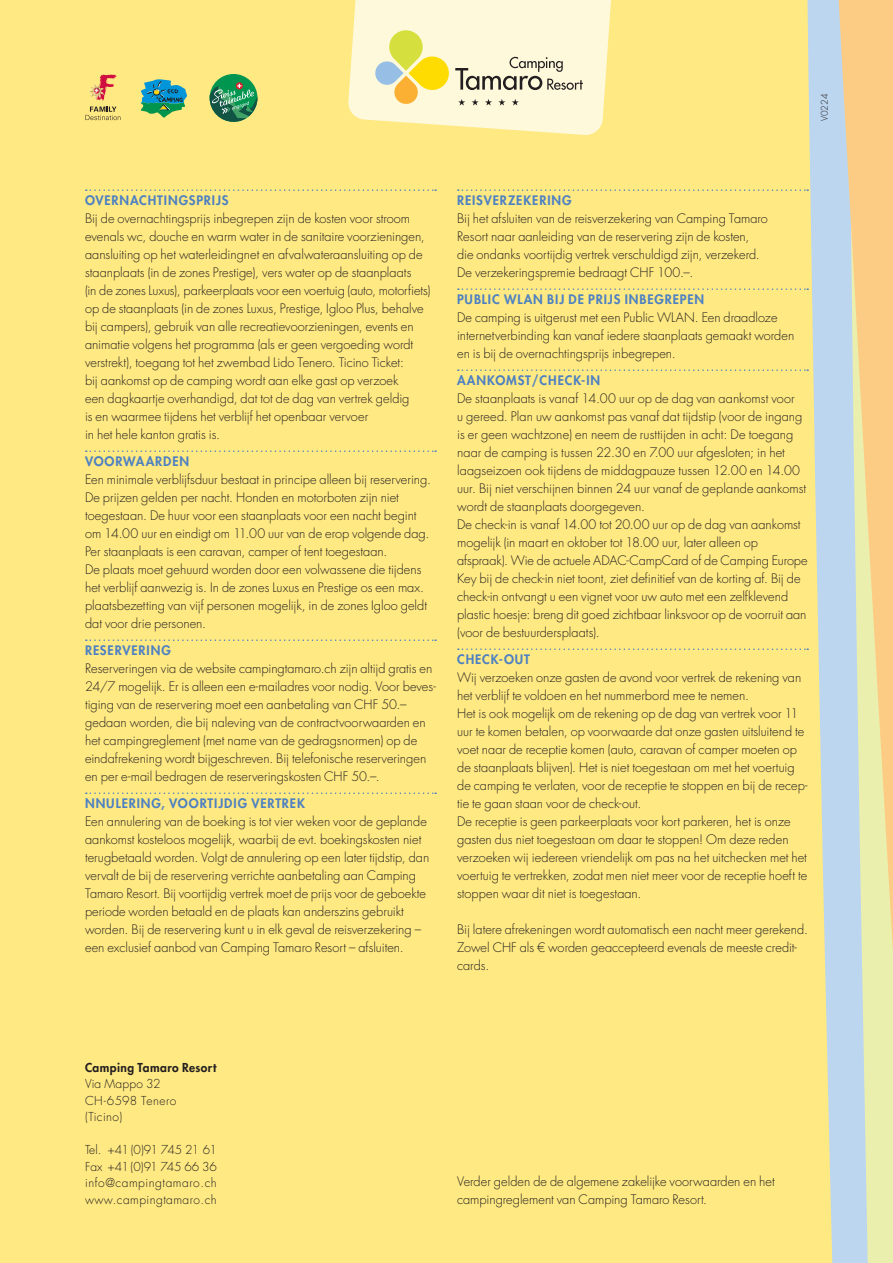
<style>
.page{position:relative;width:893px;height:1263px;background:#ffe982}
.page>*{position:absolute;margin:0;border:0;box-sizing:border-box;transform-origin:0 0}
.t1{font:300 12.75px/18px "Futura LT";color:#231f20}
.t2{font:800 12.75px "Futura LT";letter-spacing:.07em;color:#4d81c2}
.t3{font:300 12px/16.5px "Futura LT";letter-spacing:.035em;color:#231f20}
.t4{font:800 12px "Futura LT";letter-spacing:.035em;color:#231f20}
.t5{font:300 9px "Futura LT";color:#231f20}
</style>
<div class="page">
<svg style="left:86px;top:189px;width:350px;height:2px"></svg>
<svg style="left:86px;top:450px;width:350px;height:2px"></svg>
<svg style="left:86px;top:639px;width:350px;height:2px"></svg>
<svg style="left:86px;top:792px;width:350px;height:2px"></svg>
<svg style="left:458px;top:189px;width:125px;height:2px"></svg>
<svg style="left:458px;top:288px;width:125px;height:2px"></svg>
<svg style="left:458px;top:369px;width:125px;height:2px"></svg>
<svg style="left:458px;top:648px;width:125px;height:2px"></svg>
<svg style="left:583px;top:0;width:310px;height:1263px"></svg>
<svg style="left:348px;top:0;width:263px;height:135px;background:#f5eec1"></svg>
<svg style="left:96px;top:75px;width:21px;height:26px"></svg>
<img style="left:89px;top:84px;width:15px;height:15px">
<svg style="left:85px;top:107px;width:36px;height:13px"></svg>
<svg style="left:140px;top:79px;width:47px;height:39px"></svg>
<div style="left:210px;top:74px;width:47px;height:48px;background:#009650;border-radius:50%"></div>
<svg style="left:210px;top:84px;width:47px;height:38px"></svg>
<p class="t5" style="left:819px;top:121px;width:29px;rotate:-90deg">V0224</p>
<p class="t2" style="left:85px;top:191px;width:145px">OVERNACHTINGSPRIJS</p>
<p class="t1" style="left:85px;top:209px;width:347px">Bij de overnachtingsprijs inbegrepen zijn de kosten voor stroom evenals wc, douche en warm water in de sanitaire voorzieningen, aansluiting op het waterleidingnet en afvalwateraansluiting op de staanplaats (in de zones Prestige), vers water op de staanplaats<br>(in de zones Luxus), parkeerplaats voor een voertuig (auto, motorfiets) op de staanplaats (in de zones Luxus, Prestige, Igloo Plus, behalve bij campers), gebruik van alle recreatievoorzieningen, events en animatie volgens het programma (als er geen vergoeding wordt verstrekt), toegang tot het zwembad Lido Tenero. Ticino Ticket:<br>bij aankomst op de camping wordt aan elke gast op verzoek<br>een dagkaartje overhandigd, dat tot de dag van vertrek geldig<br>is en waarmee tijdens het verblijf het openbaar vervoer<br>in het hele kanton gratis is.</p>
<p class="t2" style="left:85px;top:452px;width:106px">VOORWAARDEN</p>
<p class="t1" style="left:85px;top:470px;width:347px">Een minimale verblijfsduur bestaat in principe alleen bij reservering.<br>De prijzen gelden per nacht. Honden en motorboten zijn niet toegestaan. De huur voor een staanplaats voor een nacht begint om 14.00 uur en eindigt om 11.00 uur van de erop volgende dag.<br>Per staanplaats is een caravan, camper of tent toegestaan.<br>De plaats moet gehuurd worden door een volwassene die tijdens het verblijf aanwezig is. In de zones Luxus en Prestige os een max. plaatsbezetting van vijf personen mogelijk, in de zones Igloo geldt dat voor drie personen.</p>
<p class="t2" style="left:85px;top:641px;width:87px">RESERVERING</p>
<p class="t1" style="left:85px;top:659px;width:352px">Reserveringen via de website campingtamaro.ch zijn altijd gratis en 24/7 mogelijk. Er is alleen een e-mailadres voor nodig. Voor beves&shy;tiging van de reservering moet een aanbetaling van CHF 50.– gedaan worden, die bij naleving van de contractvoorwaarden en het campingreglement (met name van de gedragsnormen) op de eindafrekening wordt bijgeschreven. Bij telefonische reserveringen en per e-mail bedragen de reserveringskosten CHF 50.–.</p>
<p class="t2" style="left:85px;top:794px;width:221px">NNULERING, VOORTIJDIG VERTREK</p>
<p class="t1" style="left:85px;top:812px;width:346px">Een annulering van de boeking is tot vier weken voor de geplande aankomst kosteloos mogelijk, waarbij de evt. boekingskosten niet terugbetaald worden. Volgt de annulering op een later tijdstip, dan vervalt de bij de reservering verrichte aanbetaling aan Camping Tamaro Resort. Bij voortijdig vertrek moet de prijs voor de geboekte periode worden betaald en de plaats kan anderszins gebruikt worden. Bij de reservering kunt u in elk geval de reisverzekering – een exclusief aanbod van Camping Tamaro Resort – afsluiten.</p>
<p class="t2" style="left:457px;top:191px;width:116px">REISVERZEKERING</p>
<p class="t1" style="left:457px;top:209px;width:312px">Bij het afsluiten van de reisverzekering van Camping Tamaro Resort naar aanleiding van de reservering zijn de kosten, die ondanks voortijdig vertrek verschuldigd zijn, verzekerd.<br>De verzekeringspremie bedraagt CHF 100.–.</p>
<p class="t2" style="left:457px;top:290px;width:249px">PUBLIC WLAN BIJ DE PRIJS INBEGREPEN</p>
<p class="t1" style="left:457px;top:308px;width:339px">De camping is uitgerust met een Public WLAN. Een draadloze internetverbinding kan vanaf iedere staanplaats gemaakt worden en is bij de overnachtingsprijs inbegrepen.</p>
<p class="t2" style="left:457px;top:371px;width:145px">AANKOMST/CHECK-IN</p>
<p class="t1" style="left:457px;top:389px;width:352px">De staanplaats is vanaf 14.00 uur op de dag van aankomst voor<br>u gereed. Plan uw aankomst pas vanaf dat tijdstip (voor de ingang is er geen wachtzone) en neem de rusttijden in acht: De toegang naar de camping is tussen 22.30 en 7.00 uur afgesloten; in het laagseizoen ook tijdens de middagpauze tussen 12.00 en 14.00 uur. Bij niet verschijnen binnen 24 uur vanaf de geplande aankomst wordt de staanplaats doorgegeven.<br>De check-in is vanaf 14.00 tot 20.00 uur op de dag van aankomst mogelijk (in maart en oktober tot 18.00 uur, later alleen op afspraak). Wie de actuele ADAC-CampCard of de Camping Europe Key bij de check-in niet toont, ziet definitief van de korting af. Bij de check-in ontvangt u een vignet voor uw auto met een zelfklevend plastic hoesje: breng dit goed zichtbaar linksvoor op de voorruit aan (voor de bestuurdersplaats).</p>
<p class="t2" style="left:457px;top:650px;width:74px">CHECK-OUT</p>
<p class="t1" style="left:457px;top:668px;width:352px">Wij verzoeken onze gasten de avond voor vertrek de rekening van het verblijf te voldoen en het nummerbord mee te nemen.<br>Het is ook mogelijk om de rekening op de dag van vertrek voor 11 uur te komen betalen, op voorwaarde dat onze gasten uitsluitend te voet naar de receptie komen (auto, caravan of camper moeten op de staanplaats blijven). Het is niet toegestaan om met het voertuig de camping te verlaten, voor de receptie te stoppen en bij de recep&shy;tie te gaan staan voor de check-out.<br>De receptie is geen parkeerplaats voor kort parkeren, het is onze gasten dus niet toegestaan om daar te stoppen! Om deze reden verzoeken wij iedereen vriendelijk om pas na het uitchecken met het voertuig te vertrekken, zodat men niet meer voor de receptie hoeft te stoppen waar dit niet is toegestaan.</p>
<p class="t1" style="left:457px;top:920px;width:352px">Bij latere afrekeningen wordt automatisch een nacht meer gerekend.<br>Zowel CHF als € worden geaccepteerd evenals de meeste credit&shy;cards.</p>
<p class="t4" style="left:85px;top:1059px;width:133px">Camping Tamaro Resort</p>
<p class="t3" style="left:85px;top:1076px;width:93px">Via Mappo 32<br>CH-6598 Tenero (Ticino)</p>
<p class="t3" style="left:85px;top:1142px;width:133px;text-align:justify">Tel. +41 (0)91 745 21 61<br>Fax +41 (0)91 745 66 36 info@campingtamaro.ch www.campingtamaro.ch</p>
<p class="t1" style="left:457px;top:1172px;width:319px">Verder gelden de de algemene zakelijke voorwaarden en het campingreglement van Camping Tamaro Resort.</p>
</div>
